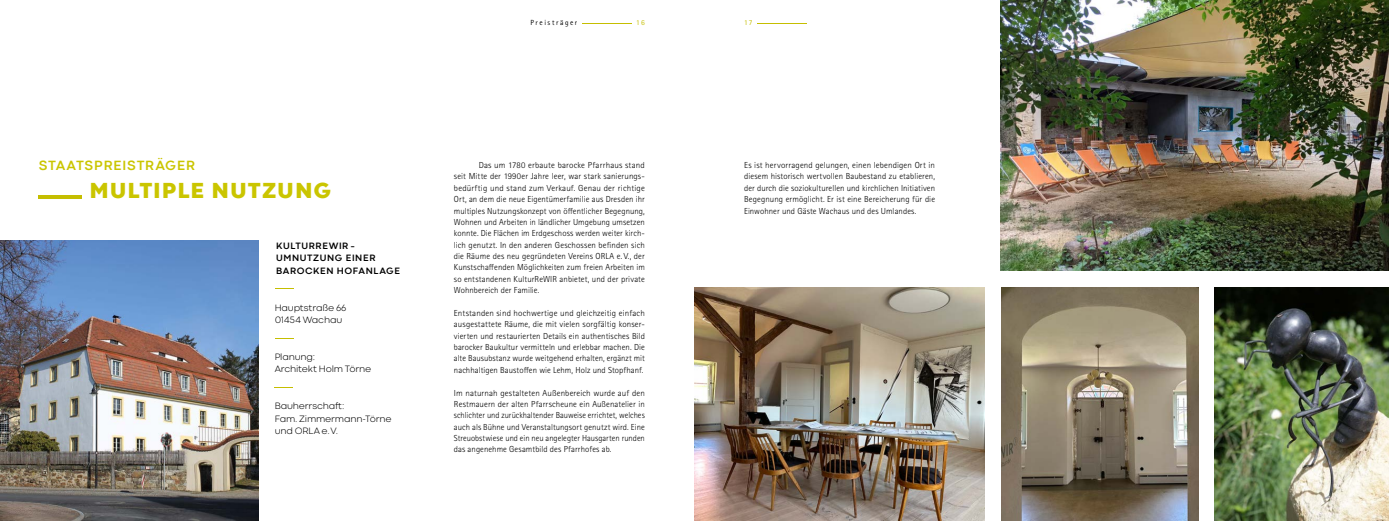
<style>
.page{position:relative;width:1389px;height:521px;background:#fff}
.page>*{position:absolute;margin:0;border:0;box-sizing:border-box;transform-origin:0 0}
.H2_preis{font:800 22.75px "Codec Cold";letter-spacing:.055em;color:#cac500}
.H2_preis-2{font:700 14px "Codec Cold";letter-spacing:.05em;color:#cac500}
.t1{font:300 9.62px/12.2px "Codec Cold";letter-spacing:-.02em;color:#000}
.p_infos_fett{font:700 9.62px/12.2px "Codec Cold";letter-spacing:.06em;color:#000}
.A4_H_Texte_p_fließtext{font:300 8.75px/11.4px "Rotis Sans Serif Pro";letter-spacing:.005em;color:#000;text-align:justify}
.t2{font:7.44px "Rotis Sans Serif Pro";letter-spacing:.21em;color:#000}
.t3{font:7.44px "Rotis Sans Serif Pro";color:#c5be00}
</style>
<div class="page">
<img style="left:0;top:240px;width:259px;height:281px">
<img style="left:694px;top:287px;width:290px;height:234px">
<img style="left:1001px;top:287px;width:197px;height:234px">
<img style="left:1215px;top:287px;width:174px;height:234px">
<img style="left:1001px;top:0;width:388px;height:270px">
<hr style="left:582px;top:23px;width:49px;height:1px;background:#c5be00">
<hr style="left:39px;top:195px;width:43px;height:3px;background:#c5be00">
<svg style="left:275px;top:288px;width:18px;height:1px"></svg>
<svg style="left:275px;top:338px;width:18px;height:1px"></svg>
<svg style="left:274px;top:387px;width:19px;height:1px"></svg>
<hr style="left:758px;top:23px;width:49px;height:1px;background:#c5be00">
<h2 class="H2_preis-2" style="left:39px;top:157px;width:158px">STAATSPREISTRÄGER</h2>
<h2 class="H2_preis" style="left:90px;top:176px;width:243px">MULTIPLE NUTZUNG</h2>
<p class="p_infos_fett" style="left:276px;top:240px;width:125px">KULTURREWIR –<br>UMNUTZUNG EINER<br>BAROCKEN HOFANLAGE</p>
<p class="t1" style="left:275px;top:302px;width:73px">Hauptstraße 66</p>
<p class="t1" style="left:275px;top:314px;width:69px">01454 Wachau</p>
<p class="t1" style="left:275px;top:351px;width:98px">Planung:<br>Architekt Holm Törne</p>
<p class="t1" style="left:275px;top:400px;width:71px">Bauherrschaft:</p>
<p class="t1" style="left:275px;top:412px;width:119px">Fam. Zimmermann-Törne und ORLA e.V.</p>
<p class="t2" style="left:530px;top:18px;width:48px">Preisträger</p>
<p class="t3" style="left:744px;top:18px;width:10px">17</p>
<p class="t3" style="left:636px;top:18px;width:10px">16</p>
<p class="A4_H_Texte_p_fließtext" style="left:454px;top:160px;width:192px;text-indent:25px">Das um 1780 erbaute barocke Pfarrhaus stand seit Mitte der 1990er Jahre leer, war stark sanierungs&shy;bedürftig und stand zum Verkauf. Genau der richtige Ort, an dem die neue Eigentümerfamilie aus Dresden ihr multiples Nutzungskonzept von öffentlicher Begegnung, Wohnen und Arbeiten in ländlicher Umgebung umsetzen konnte. Die Flächen im Erdgeschoss werden weiter kirch&shy;lich genutzt. In den anderen Geschossen befinden sich die Räume des neu gegründeten Vereins ORLA e. V., der Kunstschaffenden Möglichkeiten zum freien Arbeiten im so entstandenen KulturReWIR anbietet, und der private Wohnbereich der Familie.</p>
<p class="A4_H_Texte_p_fließtext" style="left:454px;top:307px;width:193px">Entstanden sind hochwertige und gleichzeitig einfach ausgestattete Räume, die mit vielen sorgfältig konser&shy;vierten und restaurierten Details ein authentisches Bild barocker Baukultur vermitteln und erlebbar machen. Die alte Bausubstanz wurde weitgehend erhalten, ergänzt mit nachhaltigen Baustoffen wie Lehm, Holz und Stopfhanf.</p>
<p class="A4_H_Texte_p_fließtext" style="left:454px;top:387px;width:192px">Im naturnah gestalteten Außenbereich wurde auf den Restmauern der alten Pfarrscheune ein Außenatelier in schlichter und zurückhaltender Bauweise errichtet, welches auch als Bühne und Veranstaltungsort genutzt wird. Eine Streuobstwiese und ein neu angelegter Hausgarten runden das angenehme Gesamtbild des Pfarrhofes ab.</p>
<p class="A4_H_Texte_p_fließtext" style="left:744px;top:160px;width:193px">Es ist hervorragend gelungen, einen lebendigen Ort in diesem historisch wertvollen Baubestand zu etablieren, der durch die soziokulturellen und kirchlichen Initiativen Begegnung ermöglicht. Er ist eine Bereicherung für die Einwohner und Gäste Wachaus und des Umlandes.</p>
</div>
